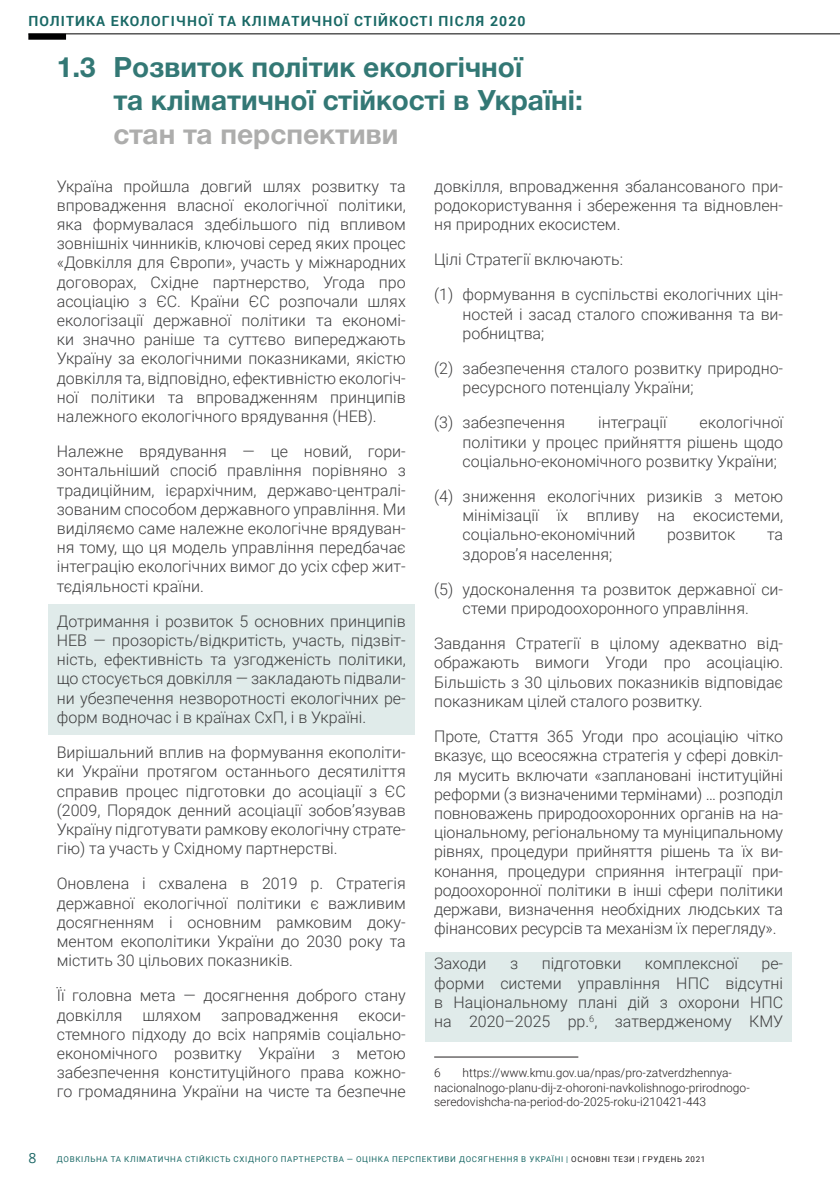
<style>
.page{position:relative;width:840px;height:1191px;background:#fff}
.page>*{position:absolute;margin:0;border:0;box-sizing:border-box;transform-origin:0 0}
.t1{font:700 28px/33.6px "Helvetica Neue Cyr";color:#337875}
.t2{font:700 28px "Helvetica Neue Cyr";color:#adadac}
.t3{font:300 16px/19.2px "Roboto";color:#3e3e3f;text-align:justify}
.t4{font:700 14px "Roboto";letter-spacing:.08em;color:#1a6966}
.t5{font:14px "Open Sans";color:#1c6766}
.t6{font:300 12px/14.4px "Roboto";color:#231f20}
.t7{font:8px "Roboto";letter-spacing:.085em;color:#1a6966}
.s1{color:#231f20}
</style>
<div class="page">
<hr style="left:28px;top:34px;width:811px;height:1px;background:#000001">
<div style="left:28px;top:34px;width:38px;height:6px;background:#000001"></div>
<div style="left:425px;top:952px;width:366px;height:90px;background:#e0ebea"></div>
<div style="left:48px;top:604px;width:366px;height:131px;background:#e0ebea"></div>
<hr style="left:434px;top:1056px;width:144px;height:1px;background:#231f20">
<p class="t4" style="left:28px;top:11px;width:498px">ПОЛІТИКА ЕКОЛОГІЧНОЇ ТА КЛІМАТИЧНОЇ СТІЙКОСТІ ПІСЛЯ 2020</p>
<h1 class="t1" style="left:113px;top:50px;width:470px;text-indent:-57px">1.3 Розвиток політик екологічної<br>та кліматичної стійкості в Україні:</h1>
<h1 class="t2" style="left:113px;top:119px;width:286px">стан та перспективи</h1>
<p class="t3" style="left:57px;top:176px;width:350px">Україна пройшла довгий шлях розвитку та впровадження власної екологічної політики, яка формувалася здебільшого під впливом зовнішніх чинників, ключові серед яких процес «Довкілля для Європи», участь у міжнародних договорах, Східне партнерство, Угода про асоціацію з ЄС. Країни ЄС розпочали шлях екологізації державної політики та економі&shy;ки значно раніше та суттєво випереджають Україну за екологічними показниками, якістю довкілля та, відповідно, ефективністю екологіч&shy;ної політики та впровадженням принципів належного екологічного врядування (НЕВ).</p>
<p class="t3" style="left:57px;top:441px;width:350px">Належне врядування — це новий, гори&shy;зонтальніший спосіб правління порівняно з традиційним, ієрархічним, державо-централі&shy;зованим способом державного управління. Ми виділяємо саме належне екологічне врядуван&shy;ня тому, що ця модель управління передбачає інтеграцію екологічних вимог до усіх сфер жит&shy;тєдіяльності країни.</p>
<p class="t3" style="left:57px;top:611px;width:350px">Дотримання і розвиток 5 основних принципів НЕВ — прозорість/відкритість, участь, підзвіт&shy;ність, ефективність та узгодженість політики, що стосується довкілля — закладають підвали&shy;ни убезпечення незворотності екологічних ре&shy;форм водночас і в країнах СхП, і в Україні.</p>
<p class="t3" style="left:57px;top:742px;width:350px">Вирішальний вплив на формування екополіти&shy;ки України протягом останнього десятиліття справив процес підготовки до асоціації з ЄС (2009, Порядок денний асоціації зобов’язував Україну підготувати рамкову екологічну страте&shy;гію) та участь у Східному партнерстві.</p>
<p class="t3" style="left:57px;top:873px;width:350px">Оновлена і схвалена в 2019 р. Стратегія державної екологічної політики є важливим досягненням і основним рамковим доку&shy;ментом екополітики України до 2030 року та містить 30 цільових показників.</p>
<p class="t3" style="left:57px;top:985px;width:350px">Її головна мета — досягнення доброго стану довкілля шляхом запровадження екоси&shy;стемного підходу до всіх напрямів соціально&shy;економічного розвитку України з метою забезпечення конституційного права кожно&shy;го громадянина України на чисте та безпечне</p>
<p class="t3" style="left:434px;top:176px;width:350px">довкілля, впровадження збалансованого при&shy;родокористування і збереження та відновлен&shy;ня природних екосистем.</p>
<p class="t3" style="left:434px;top:241px;width:350px;line-height:35.2px">Цілі Стратегії включають:<br>(1) формування в суспільстві екологічних цін-</p>
<p class="t3" style="left:462px;top:304px;width:322px">ностей і засад сталого споживання та ви&shy;робництва;</p>
<p class="t3" style="left:462px;top:358px;width:322px;text-indent:-28px">(2) забезпечення сталого розвитку природно&shy;ресурсного потенціалу України;</p>
<p class="t3" style="left:434px;top:412px;width:132px">(3) забезпечення</p>
<p class="t3" style="left:598px;top:412px;width:70px">інтеграції</p>
<p class="t3" style="left:462px;top:412px;width:322px;text-indent:237px">екологічної політики у процес прийняття рішень щодо соціально-економічного розвитку України;</p>
<p class="t3" style="left:462px;top:486px;width:322px;text-indent:-28px">(4) зниження екологічних ризиків з метою мінімізації їх впливу на екосистеми, соціально-економічний</p>
<p class="t3" style="left:666px;top:524px;width:70px">розвиток</p>
<p class="t3" style="left:766px;top:524px;width:18px">та</p>
<p class="t3" style="left:462px;top:544px;width:151px">здоров’я населення;</p>
<p class="t3" style="left:434px;top:579px;width:350px;text-align:center">(5) удосконалення та розвиток державної си&shy;стеми природоохоронного управління.</p>
<p class="t3" style="left:434px;top:633px;width:350px">Завдання Стратегії в цілому адекватно від&shy;ображають вимоги Угоди про асоціацію.<br>Більшість з 30 цільових показників відповідає показникам цілей сталого розвитку.</p>
<p class="t3" style="left:434px;top:726px;width:350px">Проте, Стаття 365 Угоди про асоціацію чітко вказує, що всеосяжна стратегія у сфері довкіл&shy;ля мусить включати «заплановані інституційні реформи (з визначеними термінами) … розподіл повноважень природоохоронних органів на на&shy;ціональному, регіональному та муніципальному рівнях, процедури прийняття рішень та їх ви&shy;конання, процедури сприяння інтеграції при&shy;родоохоронної політики в інші сфери політики держави, визначення необхідних людських та фінансових ресурсів та механізм їх перегляду».</p>
<p class="t3" style="left:434px;top:953px;width:54px">Заходи</p>
<p class="t3" style="left:509px;top:953px;width:10px">з</p>
<p class="t3" style="left:541px;top:953px;width:81px">підготовки</p>
<p class="t3" style="left:644px;top:953px;width:94px">комплексної</p>
<p class="t3" style="left:434px;top:953px;width:350px;text-indent:327px">ре&shy;форми системи управління НПС відсутні в Національному плані дій з охорони НПС на 2020–2025 рр.<sup>6</sup>, затвердженому КМУ</p>
<p class="t6" style="left:434px;top:1065px;width:8px">6</p>
<p class="t6" style="left:434px;top:1065px;width:317px;text-indent:28px">https://www.kmu.gov.ua/npas/pro-zatverdzhennya&shy;nacionalnogo-planu-dij-z-ohoroni-navkolishnogo-prirodnogo&shy;seredovishcha-na-period-do-2025-roku-i210421-443</p>
<p class="t5" style="left:28px;top:1148px;width:10px">8</p>
<p class="t7" style="left:57px;top:1153px;width:649px">ДОВКІЛЬНА ТА КЛІМАТИЧНА СТІЙКІСТЬ СХІДНОГО ПАРТНЕРСТВА — ОЦІНКА ПЕРСПЕКТИВИ ДОСЯГНЕННЯ В УКРАЇНІ | <span class="s1">ОСНОВНІ ТЕЗИ | ГРУДЕНЬ 2021</span></p>
</div>
